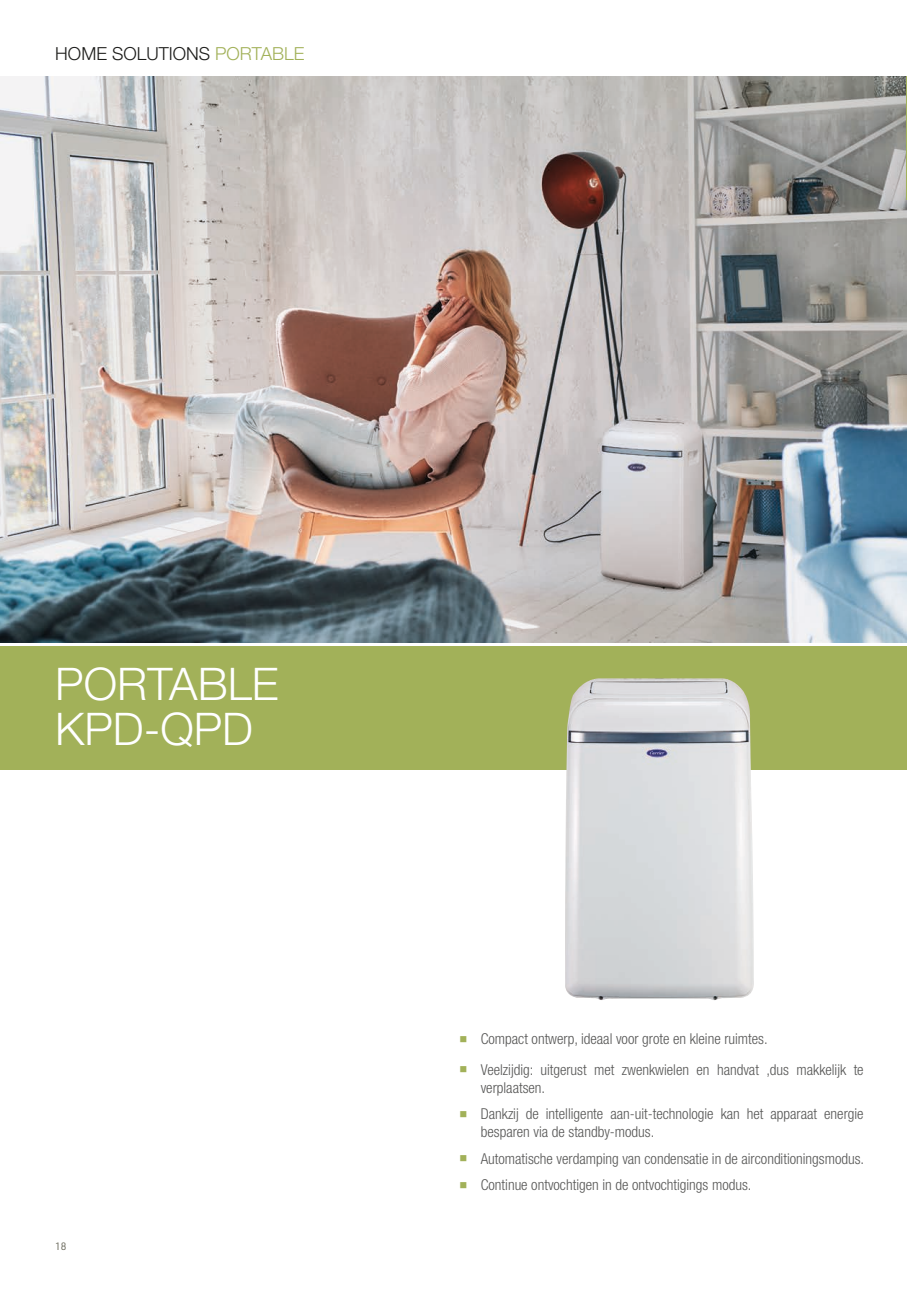
<style>
.page{position:relative;width:919px;height:1289px;background:#fff}
.page>*{position:absolute;margin:0;border:0;box-sizing:border-box;transform-origin:0 0}
.t1{font:300 45px/45px "Helvetica Neue LT Std";color:#fff}
.t2{font:300 18px "Helvetica Neue LT Std";color:#1d1d1b}
.t3{font:300 condensed 15px/18px "Helvetica Neue LT Std";color:#575756}
.t4{font:10.5px "URWDIN";color:#6f6e61}
.s1{color:#a2b159}
</style>
<div class="page">
<div style="left:0;top:646px;width:906px;height:124px;background:#a2b159"></div>
<img style="left:0;top:77px;width:906px;height:565px">
<img style="left:565px;top:678px;width:189px;height:322px">
<p class="t2" style="left:55px;top:42px;width:250px">HOME SOLUTIONS <span class="s1">PORTABLE</span></p>
<p class="t1" style="left:55px;top:660px;width:225px">PORTABLE<br>KPD-QPD</p>
<p class="t4" style="left:55px;top:1238px;width:13px">18</p>
<p class="t3" style="left:459px;top:1030px;width:310px"><span class="s1">■</span> Compact ontwerp, ideaal voor grote en kleine ruimtes.</p>
<p class="t3" style="left:480px;top:1060px;width:384px;text-indent:-21px"><span class="s1">■</span> Veelzijdig: uitgerust met zwenkwielen en handvat ,dus makkelijk te verplaatsen.</p>
<p class="t3" style="left:480px;top:1104px;width:384px;text-indent:-21px"><span class="s1">■</span> Dankzij de intelligente aan-uit-technologie kan het apparaat energie besparen via de standby-modus.</p>
<p class="t3" style="left:459px;top:1149px;width:406px"><span class="s1">■</span> Automatische verdamping van condensatie in de airconditioningsmodus.</p>
<p class="t3" style="left:459px;top:1175px;width:293px"><span class="s1">■</span> Continue ontvochtigen in de ontvochtigings modus.</p>
</div>
